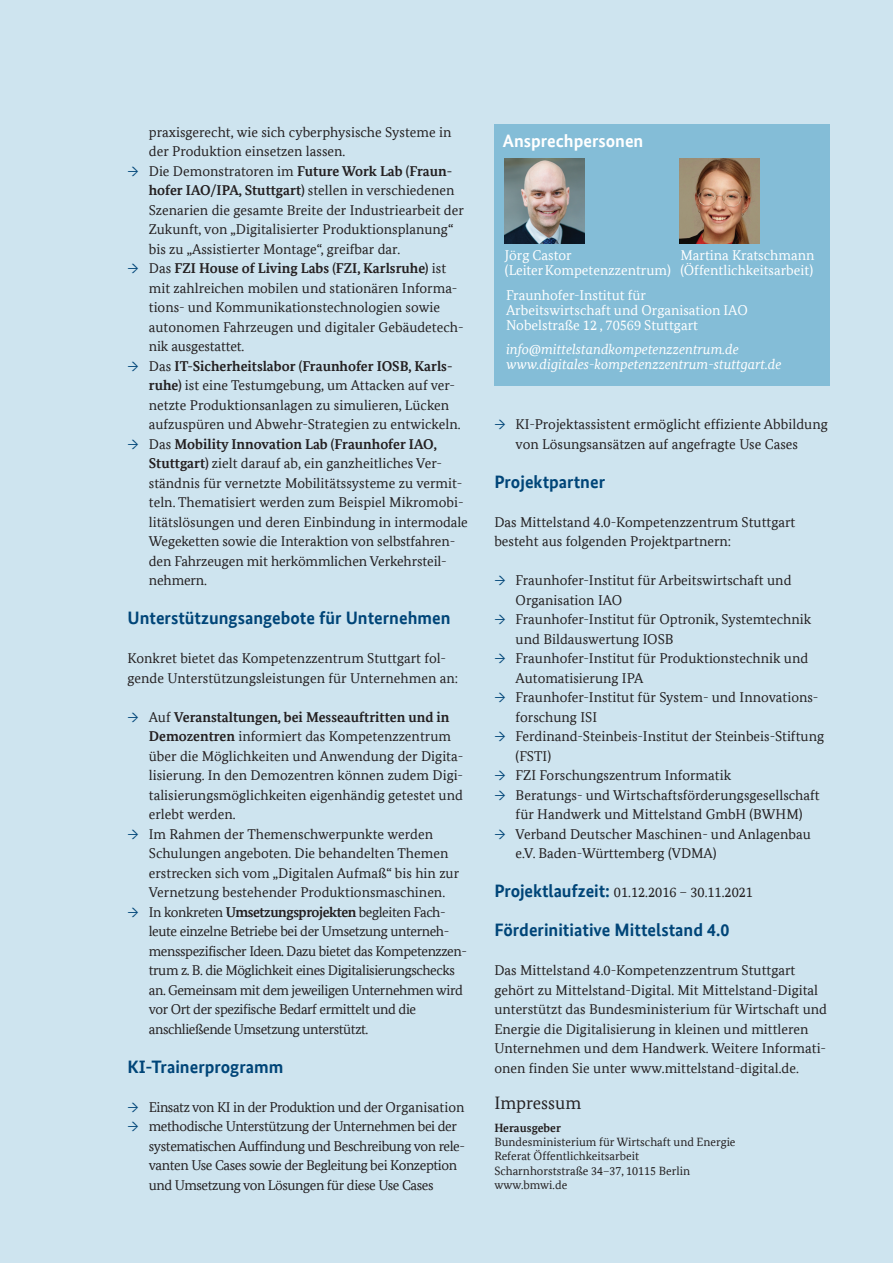
<style>
.page{position:relative;width:893px;height:1263px;background:#cee4ef}
.page>*{position:absolute;margin:0;border:0;box-sizing:border-box;transform-origin:0 0}
.t1{font:700 18px "Bundes Sans Office";color:#004578}
.t2{font:700 18px "Bundes Sans Office";color:#fff}
.t3{font:18px "Bundes Serif Office";color:#231f20}
.LI_Pfeil{font:14.25px/19.5px "Bundes Serif Office";color:#231f20}
.LI_Pfeil-2{font:14.25px/19.5px "Bundes Serif Office";letter-spacing:-.03em;color:#231f20}
.t4{font:14.25px/15px "Bundes Serif Office";color:#fff}
.t5{font:italic 14.25px "Bundes Serif Office";color:#fff}
.P_-_impressum{font:12px "Bundes Serif Office";color:#231f20}
.P_-_impressum-2{font:700 12px "Bundes Serif Office";color:#231f20}
.s1{color:#004578}
.s2{font-weight:700}
.s3{font-family:"Bundes Sans Office";font-weight:700;font-size:18px;color:#004578}
</style>
<div class="page">
<div style="left:494px;top:124px;width:336px;height:262px;background:#84bdd7"></div>
<img style="left:505px;top:158px;width:80px;height:85px">
<img style="left:679px;top:158px;width:80px;height:85px">
<p class="LI_Pfeil" style="left:149px;top:122px;width:304px">praxisgerecht, wie sich cyberphysische Systeme in der Produktion einsetzen lassen.</p>
<p class="LI_Pfeil" style="left:149px;top:161px;width:317px;text-indent:-21px"><span class="s1">→</span> Die Demonstratoren im <span class="s2">Future Work Lab (Fraun&shy;hofer IAO/IPA, Stuttgart)</span> stellen in verschiedenen Szenarien die gesamte Breite der Industriearbeit der Zukunft, von „Digitalisierter Produktionsplanung“ bis zu „Assistierter Montage“, greifbar dar.</p>
<p class="LI_Pfeil" style="left:149px;top:258px;width:316px;text-indent:-21px"><span class="s1">→</span> Das <span class="s2">FZI House of Living Labs (FZI, Karlsruhe)</span> ist mit zahlreichen mobilen und stationären Informa&shy;tions- und Kommunikationstechnologien sowie autonomen Fahrzeugen und digitaler Gebäudetech&shy;nik ausgestattet.</p>
<p class="LI_Pfeil" style="left:149px;top:356px;width:313px;text-indent:-21px"><span class="s1">→</span> Das <span class="s2">IT-Sicherheitslabor (Fraunhofer IOSB, Karls&shy;ruhe)</span> ist eine Testumgebung, um Attacken auf ver&shy;netzte Produktionsanlagen zu simulieren, Lücken aufzuspüren und Abwehr-Strategien zu entwickeln.</p>
<p class="LI_Pfeil" style="left:149px;top:434px;width:320px;text-indent:-21px"><span class="s1">→</span> Das <span class="s2">Mobility Innovation Lab (Fraunhofer IAO, Stuttgart)</span> zielt darauf ab, ein ganzheitliches Ver&shy;ständnis für vernetzte Mobilitätssysteme zu vermit&shy;teln. Thematisiert werden zum Beispiel Mikromobi&shy;litätslösungen und deren Einbindung in intermodale Wegeketten sowie die Interaktion von selbstfahren&shy;den Fahrzeugen mit herkömmlichen Verkehrsteil&shy;nehmern.</p>
<p class="t1" style="left:128px;top:607px;width:324px">Unterstützungsangebote für Unternehmen</p>
<p class="LI_Pfeil" style="left:128px;top:648px;width:332px">Konkret bietet das Kompetenzzentrum Stuttgart fol&shy;gende Unterstützungsleistungen für Unternehmen an:</p>
<p class="LI_Pfeil" style="left:149px;top:707px;width:316px;text-indent:-21px"><span class="s1">→</span> Auf <span class="s2">Veranstaltungen, bei Messeauftritten und in Demozentren</span> informiert das Kompetenzzentrum über die Möglichkeiten und Anwendung der Digita&shy;lisierung. In den Demozentren können zudem Digi&shy;talisierungsmöglichkeiten eigenhändig getestet und erlebt werden.</p>
<p class="LI_Pfeil" style="left:149px;top:824px;width:312px;text-indent:-21px"><span class="s1">→</span> Im Rahmen der Themenschwerpunkte werden Schulungen angeboten. Die behandelten Themen erstrecken sich vom „Digitalen Aufmaß“ bis hin zur Vernetzung bestehender Produktionsmaschinen.</p>
<p class="LI_Pfeil-2" style="left:149px;top:902px;width:320px;text-indent:-21px"><span class="s1">→</span> In konkreten <span class="s2">Umsetzungsprojekten</span> begleiten Fach&shy;leute einzelne Betriebe bei der Umsetzung unterneh&shy;mensspezifischer Ideen. Dazu bietet das Kompetenzzen&shy;trum z. B. die Möglichkeit eines Digitalisierungschecks an. Gemeinsam mit dem jeweiligen Unternehmen wird vor Ort der spezifische Bedarf ermittelt und die anschließende Umsetzung unterstützt.</p>
<p class="t1" style="left:128px;top:1056px;width:157px">KI-Trainerprogramm</p>
<p class="LI_Pfeil-2" style="left:128px;top:1097px;width:338px"><span class="s1">→</span> Einsatz von KI in der Produktion und der Organisation</p>
<p class="LI_Pfeil-2" style="left:149px;top:1116px;width:318px;text-indent:-21px"><span class="s1">→</span> methodische Unterstützung der Unternehmen bei der systematischen Auffindung und Beschreibung von rele&shy;vanten Use Cases sowie der Begleitung bei Konzeption und Umsetzung von Lösungen für diese Use Cases</p>
<p class="t2" style="left:503px;top:130px;width:142px">Ansprechpersonen</p>
<p class="t4" style="left:680px;top:247px;width:136px">Martina Kratschmann (Öffentlichkeitsarbeit)</p>
<p class="t4" style="left:505px;top:248px;width:167px">Jörg Castor<br>(Leiter Kompetenzzentrum)</p>
<p class="t4" style="left:506px;top:288px;width:243px">Fraunhofer-Institut für<br>Arbeitswirtschaft und Organisation IAO</p>
<p class="t4" style="left:506px;top:318px;width:194px">Nobelstraße 12 , 70569 Stuttgart</p>
<p class="t5" style="left:506px;top:341px;width:234px">info@mittelstandkompetenzzentrum.de</p>
<p class="t5" style="left:506px;top:356px;width:277px">www.digitales-kompetenzzentrum-stuttgart.de</p>
<p class="LI_Pfeil" style="left:494px;top:414px;width:335px;text-align:center"><span class="s1">→</span> KI-Projektassistent ermöglicht effiziente Abbildung von Lösungsansätzen auf angefragte Use Cases</p>
<p class="t1" style="left:494px;top:471px;width:112px">Projektpartner</p>
<p class="LI_Pfeil" style="left:494px;top:512px;width:303px">Das Mittelstand 4.0-Kompetenzzentrum Stuttgart besteht aus folgenden Projektpartnern:</p>
<p class="LI_Pfeil" style="left:516px;top:570px;width:277px;text-indent:-21px"><span class="s1">→</span> Fraunhofer-Institut für Arbeitswirtschaft und<br>Organisation IAO</p>
<p class="LI_Pfeil" style="left:516px;top:609px;width:297px;text-indent:-21px"><span class="s1">→</span> Fraunhofer-Institut für Optronik, Systemtechnik und Bildauswertung IOSB</p>
<p class="LI_Pfeil" style="left:516px;top:648px;width:294px;text-indent:-21px"><span class="s1">→</span> Fraunhofer-Institut für Produktionstechnik und<br>Automatisierung IPA</p>
<p class="LI_Pfeil" style="left:516px;top:687px;width:304px;text-indent:-21px"><span class="s1">→</span> Fraunhofer-Institut für System- und Innovations&shy;forschung ISI</p>
<p class="LI_Pfeil" style="left:516px;top:726px;width:310px;text-indent:-21px"><span class="s1">→</span> Ferdinand-Steinbeis-Institut der Steinbeis-Stiftung (FSTI)</p>
<p class="LI_Pfeil" style="left:494px;top:765px;width:238px"><span class="s1">→</span> FZI Forschungszentrum Informatik</p>
<p class="LI_Pfeil" style="left:494px;top:785px;width:327px;text-align:center"><span class="s1">→</span> Beratungs- und Wirtschaftsförderungsgesellschaft für Handwerk und Mittelstand GmbH (BWHM)</p>
<p class="LI_Pfeil" style="left:516px;top:824px;width:297px;text-indent:-21px"><span class="s1">→</span> Verband Deutscher Maschinen- und Anlagenbau e.V. Baden-Württemberg (VDMA)</p>
<p class="LI_Pfeil" style="left:494px;top:882px;width:260px"><span class="s3">Projektlaufzeit:</span> 01.12.2016 – 30.11.2021</p>
<h2 class="t1" style="left:494px;top:919px;width:237px">Förderinitiative Mittelstand 4.0</h2>
<p class="LI_Pfeil" style="left:494px;top:960px;width:334px">Das Mittelstand 4.0-Kompetenzzentrum Stuttgart gehört zu Mittelstand-Digital. Mit Mittelstand-Digital unterstützt das Bundesministerium für Wirtschaft und Energie die Digitalisierung in kleinen und mittleren Unternehmen und dem Handwerk. Weitere Informati&shy;onen finden Sie unter www.mittelstand-digital.de.</p>
<p class="t3" style="left:494px;top:1092px;width:88px">Impressum</p>
<p class="P_-_impressum-2" style="left:494px;top:1121px;width:68px">Herausgeber</p>
<p class="P_-_impressum" style="left:494px;top:1135px;width:243px">Bundesministerium für Wirtschaft und Energie</p>
<p class="P_-_impressum" style="left:494px;top:1149px;width:146px">Referat Öffentlichkeitsarbeit</p>
<p class="P_-_impressum" style="left:494px;top:1163px;width:197px">Scharnhorststraße 34–37, 10115 Berlin</p>
<p class="P_-_impressum" style="left:494px;top:1178px;width:74px">www.bmwi.de</p>
</div>
